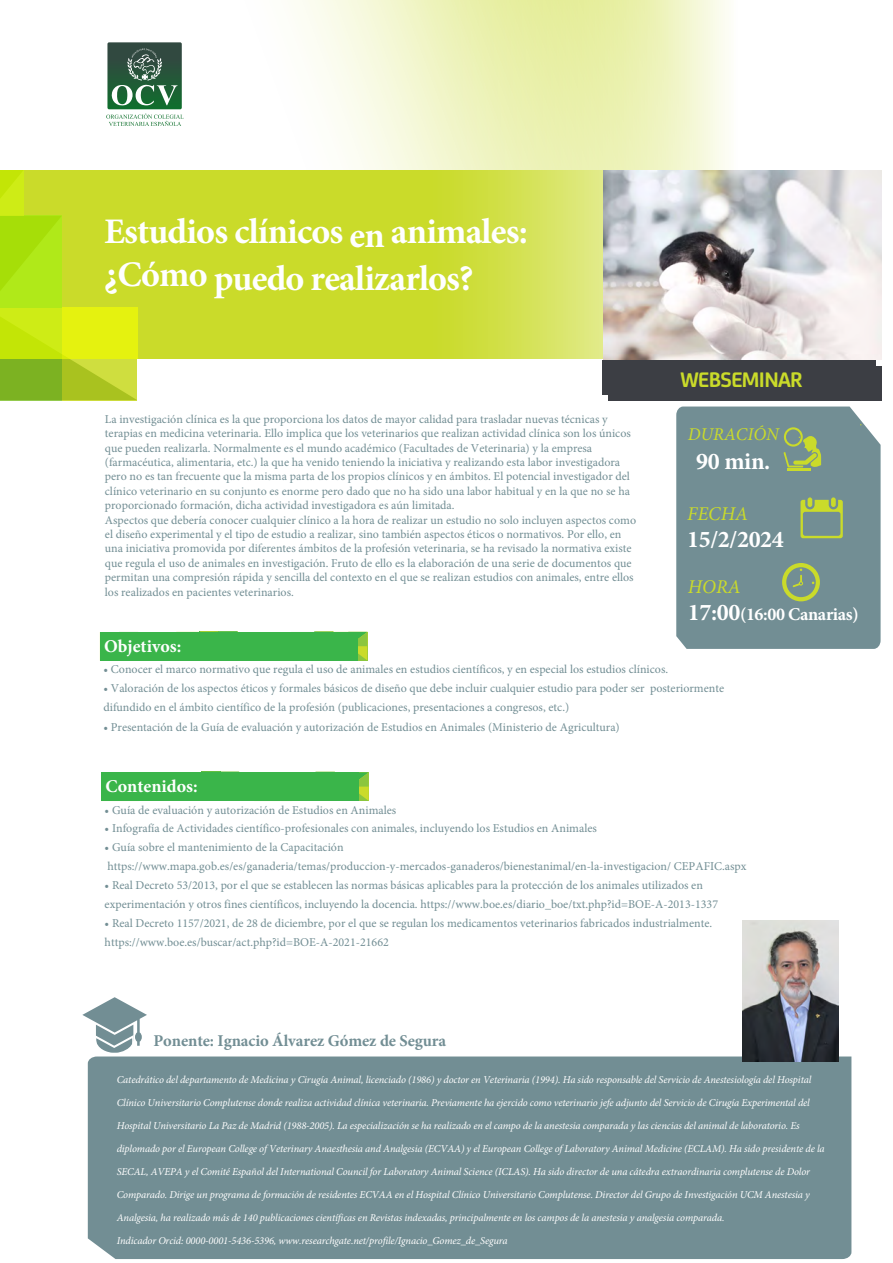
<style>
.page{position:relative;width:893px;height:1263px;background:#fff}
.page>*{position:absolute;margin:0;border:0;box-sizing:border-box;transform-origin:0 0}
.Titulo{font:700 36px/46.5px "Minion Pro";letter-spacing:-.025em;color:#fff}
.Datos{font:700 24px "Minion Pro";letter-spacing:-.015em;color:#fff}
.t1{font:700 22.5px "FS Joey";letter-spacing:-.03em;color:#cadb2a}
.Datos-2{font:italic 19.5px "Minion Pro";color:#cadb2a}
.t2{font:700 18px "Minion Pro";color:#fff}
.t3{font:700 18px "Minion Pro";letter-spacing:-.02em;color:#fff}
.Datos-3{font:italic 18px "Minion Pro";color:#cadb2a}
.t4{font:700 16.5px "Minion Pro";letter-spacing:-.005em;color:#728e94}
.t5{font:12px/14.4px "Minion Pro";color:#728e94}
.t6{font:italic 10.5px/23px "Minion Pro";letter-spacing:-.015em;color:#fff}
.s1{font-size:24px}
</style>
<div class="page">
<div style="left:676px;top:406px;width:205px;height:243px;background:#728e94"></div>
<hr style="left:787px;top:468px;width:23px;height:2px;background:#cadb2a">
<svg style="left:783px;top:427px;width:38px;height:40px;background:#90a86e"></svg>
<div style="left:831px;top:497px;width:5px;height:10px;background:#cadb2a;border-radius:2px"></div>
<svg style="left:800px;top:500px;width:43px;height:38px;background:#92aa6c"></svg>
<div style="left:0;top:0;width:893px;height:358px;background:#cadb2a"></div>
<svg style="left:0;top:0;width:419px;height:170px;background:#fcfdf7"></svg>
<svg style="left:0;top:170px;width:137px;height:230px"></svg>
<svg style="left:419px;top:0;width:474px;height:400px;background:#ebf1b2"></svg>
<svg style="left:106px;top:42px;width:78px;height:84px;background:#698c77"></svg>
<svg style="left:82px;top:997px;width:65px;height:70px"></svg>
<div style="left:88px;top:1056px;width:763px;height:203px;background:#728e94"></div>
<svg style="left:782px;top:563px;width:38px;height:38px"></svg>
<div style="left:602px;top:360px;width:273px;height:34px;background:#3c3e44"></div>
<div style="left:608px;top:366px;width:273px;height:34px;background:#3c3e44"></div>
<svg style="left:119px;top:631px;width:119px;height:1px"></svg>
<svg style="left:314px;top:631px;width:53px;height:30px"></svg>
<div style="left:100px;top:632px;width:258px;height:29px;background:#3ab54a"></div>
<img style="left:743px;top:920px;width:96px;height:142px">
<svg style="left:359px;top:772px;width:10px;height:29px"></svg>
<div style="left:101px;top:772px;width:258px;height:29px;background:#3ab54a"></div>
<img style="left:603px;top:170px;width:279px;height:190px">
<p class="Titulo" style="left:104px;top:208px;width:425px">Estudios clínicos en animales: ¿Cómo puedo realizarlos?</p>
<p class="t5" style="left:105px;top:412px;width:533px">La investigación clínica es la que proporciona los datos de mayor calidad para trasladar nuevas técnicas y terapias en medicina veterinaria. Ello implica que los veterinarios que realizan actividad clínica son los únicos que pueden realizarla. Normalmente es el mundo académico (Facultades de Veterinaria) y la empresa (farmacéutica, alimentaria, etc.) la que ha venido teniendo la iniciativa y realizando esta labor investigadora pero no es tan frecuente que la misma parta de los propios clínicos y en ámbitos. El potencial investigador del clínico veterinario en su conjunto es enorme pero dado que no ha sido una labor habitual y en la que no se ha proporcionado formación, dicha actividad investigadora es aún limitada.<br>Aspectos que debería conocer cualquier clínico a la hora de realizar un estudio no solo incluyen aspectos como el diseño experimental y el tipo de estudio a realizar, sino también aspectos éticos o normativos. Por ello, en una iniciativa promovida por diferentes ámbitos de la profesión veterinaria, se ha revisado la normativa existe que regula el uso de animales en investigación. Fruto de ello es la elaboración de una serie de documentos que permitan una compresión rápida y sencilla del contexto en el que se realizan estudios con animales, entre ellos los realizados en pacientes veterinarios.</p>
<h3 class="t1" style="left:681px;top:363px;width:124px">WEBSEMINAR</h3>
<p class="Datos-3" style="left:688px;top:422px;width:93px">DURACIÓN</p>
<p class="Datos" style="left:696px;top:444px;width:76px">90 min.</p>
<p class="Datos-2" style="left:687px;top:501px;width:62px">FECHA</p>
<p class="Datos" style="left:687px;top:522px;width:98px">15/2/2024</p>
<h3 class="Datos-2" style="left:688px;top:574px;width:54px">HORA</h3>
<h3 class="t3" style="left:688px;top:601px;width:173px"><span class="s1">17:00</span>(16:00 Canarias)</h3>
<h3 class="t2" style="left:104px;top:633px;width:79px">Objetivos:</h3>
<p class="t5" style="left:103px;top:662px;width:566px">• Conocer el marco normativo que regula el uso de animales en estudios científicos, y en especial los estudios clínicos.</p>
<p class="t5" style="left:103px;top:679px;width:622px;line-height:18.9px">• Valoración de los aspectos éticos y formales básicos de diseño que debe incluir cualquier estudio para poder ser posteriormente difundido en el ámbito científico de la profesión (publicaciones, presentaciones a congresos, etc.)</p>
<p class="t5" style="left:103px;top:720px;width:518px">• Presentación de la Guía de evaluación y autorización de Estudios en Animales (Ministerio de Agricultura)</p>
<h3 class="t2" style="left:106px;top:773px;width:94px">Contenidos:</h3>
<p class="t5" style="left:105px;top:803px;width:293px">• Guía de evaluación y autorización de Estudios en Animales</p>
<p class="t5" style="left:105px;top:821px;width:494px">• Infografía de Actividades científico-profesionales con animales, incluyendo los Estudios en Animales</p>
<p class="t5" style="left:105px;top:838px;width:643px;line-height:18.9px">• Guía sobre el mantenimiento de la Capacitación https://www.mapa.gob.es/es/ganaderia/temas/produccion-y-mercados-ganaderos/bienestanimal/en-la-investigacion/ CEPAFIC.aspx</p>
<p class="t5" style="left:105px;top:876px;width:615px;line-height:18.9px">• Real Decreto 53/2013, por el que se establecen las normas básicas aplicables para la protección de los animales utilizados en experimentación y otros fines científicos, incluyendo la docencia. https://www.boe.es/diario_boe/txt.php?id=BOE-A-2013-1337</p>
<p class="t5" style="left:105px;top:914px;width:609px;line-height:18.9px">• Real Decreto 1157/2021, de 28 de diciembre, por el que se regulan los medicamentos veterinarios fabricados industrialmente. https://www.boe.es/buscar/act.php?id=BOE-A-2021-21662</p>
<h3 class="t4" style="left:153px;top:1029px;width:294px">Ponente: Ignacio Álvarez Gómez de Segura</h3>
<p class="t6" style="left:117px;top:1068px;width:709px">Catedrático del departamento de Medicina y Cirugía Animal, licenciado (1986) y doctor en Veterinaria (1994). Ha sido responsable del Servicio de Anestesiología del Hospital Clínico Universitario Complutense donde realiza actividad clínica veterinaria. Previamente ha ejercido como veterinario jefe adjunto del Servicio de Cirugía Experimental del Hospital Universitario La Paz de Madrid (1988-2005). La especialización se ha realizado en el campo de la anestesia comparada y las ciencias del animal de laboratorio. Es diplomado por el European College of Veterinary Anaesthesia and Analgesia (ECVAA) y el European College of Laboratory Animal Medicine (ECLAM). Ha sido presidente de la SECAL, AVEPA y el Comité Español del International Council for Laboratory Animal Science (ICLAS). Ha sido director de una cátedra extraordinaria complutense de Dolor Comparado. Dirige un programa de formación de residentes ECVAA en el Hospital Clínico Universitario Complutense. Director del Grupo de Investigación UCM Anestesia y Analgesia, ha realizado más de 140 publicaciones científicas en Revistas indexadas, principalmente en los campos de la anestesia y analgesia comparada.<br>Indicador Orcid: 0000-0001-5436-5396, www.researchgate.net/profile/Ignacio_Gomez_de_Segura</p>
</div>
